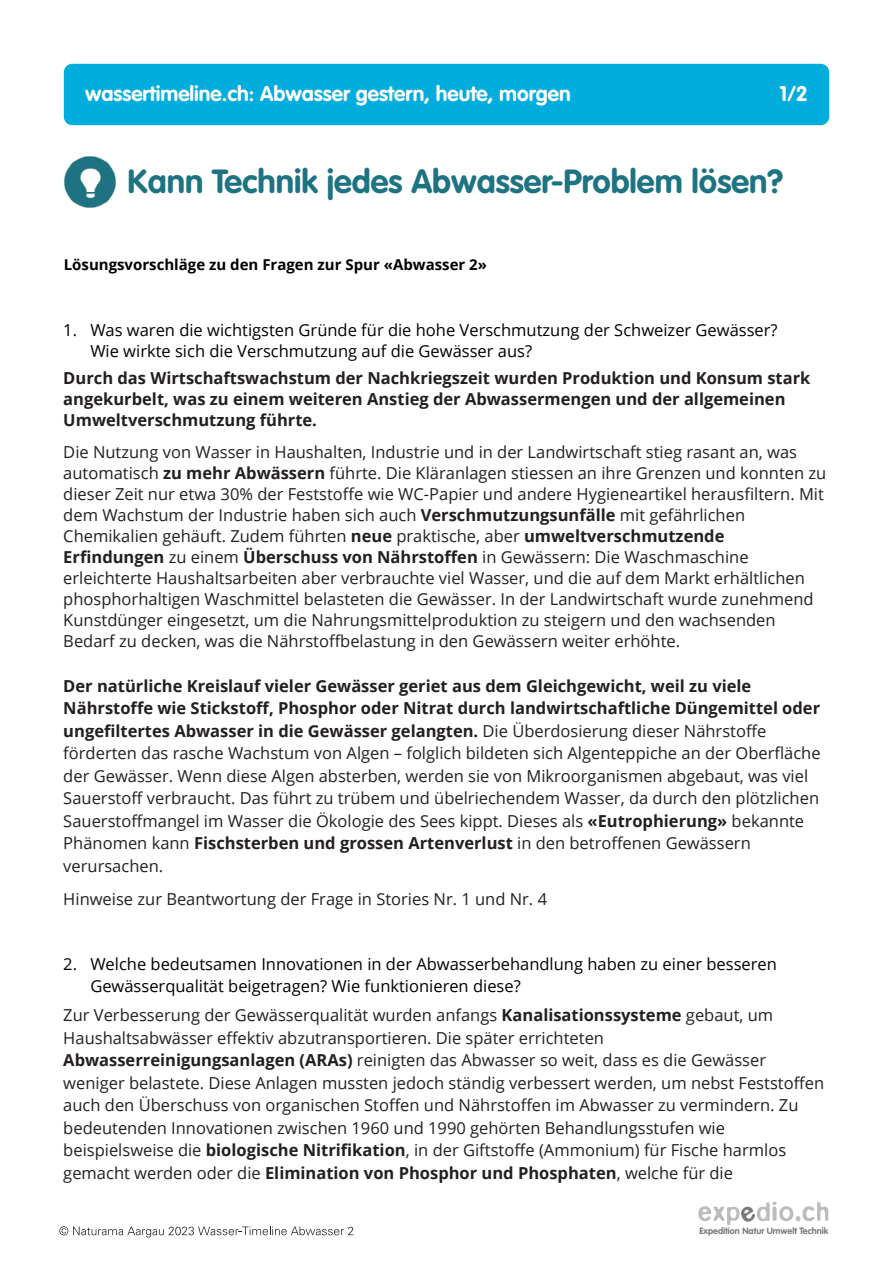
<style>
.page{position:relative;width:893px;height:1263px;background:#fff}
.page>*{position:absolute;margin:0;border:0;box-sizing:border-box;transform-origin:0 0}
.t1{font:700 33px "VAG Rounded Std";color:#1e7382}
.t2{font:700 21px "VAG Rounded Std";color:#fff}
.t3{font:16.5px "Open Sans";color:#231f20}
.t4{font:700 16.5px "Open Sans";color:#231f20}
.t5{font:16.5px "Open Sans";color:#000}
.t6{font:700 15px "Open Sans";color:#000}
.t7{font:700 9px "VAG Rounded Std";color:#7b7979}
.s1{font-weight:700}
.s2{font-weight:400}
</style>
<div class="page">
<div style="left:64px;top:64px;width:765px;height:61px;background:#00addc;border-radius:9px"></div>
<svg style="left:698px;top:1202px;width:130px;height:23px"></svg>
<svg style="left:59px;top:1226px;width:294px;height:11px"></svg>
<img style="left:64px;top:156px;width:51px;height:51px">
<p class="t2" style="left:85px;top:85px;width:487px">wassertimeline.ch: Abwasser gestern, heute, morgen</p>
<p class="t2" style="left:780px;top:85px;width:30px">1/2</p>
<p class="t1" style="left:128px;top:168px;width:657px">Kann Technik jedes Abwasser-Problem lösen?</p>
<p class="t6" style="left:64px;top:259px;width:425px">Lösungsvorschläge zu den Fragen zur Spur «Abwasser 2»</p>
<p class="t5" style="left:63px;top:323px;width:716px">1. Was waren die wichtigsten Gründe für die hohe Verschmutzung der Schweizer Gewässer?</p>
<p class="t5" style="left:90px;top:344px;width:443px">Wie wirkte sich die Verschmutzung auf die Gewässer aus?</p>
<p class="t4" style="left:63px;top:372px;width:748px">Durch das Wirtschaftswachstum der Nachkriegszeit wurden Produktion und Konsum stark</p>
<p class="t4" style="left:63px;top:393px;width:724px">angekurbelt, was zu einem weiteren Anstieg der Abwassermengen und der allgemeinen</p>
<p class="t4" style="left:63px;top:414px;width:255px">Umweltverschmutzung führte.</p>
<p class="t3" style="left:63px;top:445px;width:735px">Die Nutzung von Wasser in Haushalten, Industrie und in der Landwirtschaft stieg rasant an, was</p>
<p class="t3" style="left:63px;top:466px;width:765px">automatisch <span class="s1">zu mehr Abwässern</span> führte. Die Kläranlagen stiessen an ihre Grenzen und konnten zu</p>
<p class="t3" style="left:63px;top:487px;width:762px">dieser Zeit nur etwa 30% der Feststoffe wie WC-Papier und andere Hygieneartikel herausfiltern. Mit</p>
<p class="t3" style="left:63px;top:508px;width:683px">dem Wachstum der Industrie haben sich auch <span class="s1">Verschmutzungsunfälle</span> mit gefährlichen</p>
<p class="t3" style="left:63px;top:529px;width:663px">Chemikalien gehäuft. Zudem führten <span class="s1">neue</span> praktische, aber <span class="s1">umweltverschmutzende</span></p>
<p class="t4" style="left:63px;top:550px;width:687px">Erfindungen <span class="s2">zu einem</span> Überschuss von Nährstoffen <span class="s2">in Gewässern: Die Waschmaschine</span></p>
<p class="t3" style="left:63px;top:571px;width:743px">erleichterte Haushaltsarbeiten aber verbrauchte viel Wasser, und die auf dem Markt erhältlichen</p>
<p class="t3" style="left:63px;top:592px;width:752px">phosphorhaltigen Waschmittel belasteten die Gewässer. In der Landwirtschaft wurde zunehmend</p>
<p class="t3" style="left:63px;top:613px;width:714px">Kunstdünger eingesetzt, um die Nahrungsmittelproduktion zu steigern und den wachsenden</p>
<p class="t3" style="left:63px;top:634px;width:618px">Bedarf zu decken, was die Nährstoffbelastung in den Gewässern weiter erhöhte.</p>
<p class="t4" style="left:63px;top:679px;width:689px">Der natürliche Kreislauf vieler Gewässer geriet aus dem Gleichgewicht, weil zu viele</p>
<p class="t4" style="left:63px;top:702px;width:758px">Nährstoffe wie Stickstoff, Phosphor oder Nitrat durch landwirtschaftliche Düngemittel oder</p>
<p class="t4" style="left:63px;top:724px;width:705px">ungefiltertes Abwasser in die Gewässer gelangten. <span class="s2">Die Überdosierung dieser Nährstoffe</span></p>
<p class="t3" style="left:63px;top:747px;width:759px">förderten das rasche Wachstum von Algen – folglich bildeten sich Algenteppiche an der Oberfläche</p>
<p class="t3" style="left:63px;top:769px;width:746px">der Gewässer. Wenn diese Algen absterben, werden sie von Mikroorganismen abgebaut, was viel</p>
<p class="t3" style="left:63px;top:792px;width:757px">Sauerstoff verbraucht. Das führt zu trübem und übelriechendem Wasser, da durch den plötzlichen</p>
<p class="t3" style="left:63px;top:814px;width:742px">Sauerstoffmangel im Wasser die Ökologie des Sees kippt. Dieses als <span class="s1">«Eutrophierung»</span> bekannte</p>
<p class="t3" style="left:63px;top:837px;width:689px">Phänomen kann <span class="s1">Fischsterben und grossen Artenverlust</span> in den betroffenen Gewässern</p>
<p class="t3" style="left:63px;top:859px;width:101px">verursachen.</p>
<p class="t3" style="left:63px;top:892px;width:485px">Hinweise zur Beantwortung der Frage in Stories Nr. 1 und Nr. 4</p>
<p class="t5" style="left:63px;top:957px;width:715px">2. Welche bedeutsamen Innovationen in der Abwasserbehandlung haben zu einer besseren</p>
<p class="t5" style="left:90px;top:980px;width:432px">Gewässerqualität beigetragen? Wie funktionieren diese?</p>
<p class="t3" style="left:63px;top:1008px;width:711px">Zur Verbesserung der Gewässerqualität wurden anfangs <span class="s1">Kanalisationssysteme</span> gebaut, um</p>
<p class="t3" style="left:63px;top:1031px;width:542px">Haushaltsabwässer effektiv abzutransportieren. Die später errichteten</p>
<p class="t3" style="left:63px;top:1053px;width:704px"><span class="s1">Abwasserreinigungsanlagen (ARAs)</span> reinigten das Abwasser so weit, dass es die Gewässer</p>
<p class="t3" style="left:63px;top:1076px;width:762px">weniger belastete. Diese Anlagen mussten jedoch ständig verbessert werden, um nebst Feststoffen</p>
<p class="t3" style="left:63px;top:1098px;width:737px">auch den Überschuss von organischen Stoffen und Nährstoffen im Abwasser zu vermindern. Zu</p>
<p class="t3" style="left:63px;top:1121px;width:663px">bedeutenden Innovationen zwischen 1960 und 1990 gehörten Behandlungsstufen wie</p>
<p class="t3" style="left:63px;top:1143px;width:724px">beispielsweise die <span class="s1">biologische Nitrifikation</span>, in der Giftstoffe (Ammonium) für Fische harmlos</p>
<p class="t4" style="left:63px;top:1166px;width:671px"><span class="s2">gemacht werden oder die</span> Elimination von Phosphor und Phosphaten<span class="s2">, welche für die</span></p>
<p class="t7" style="left:699px;top:1227px;width:130px">Expedition Natur Umwelt Technik</p>
</div>
